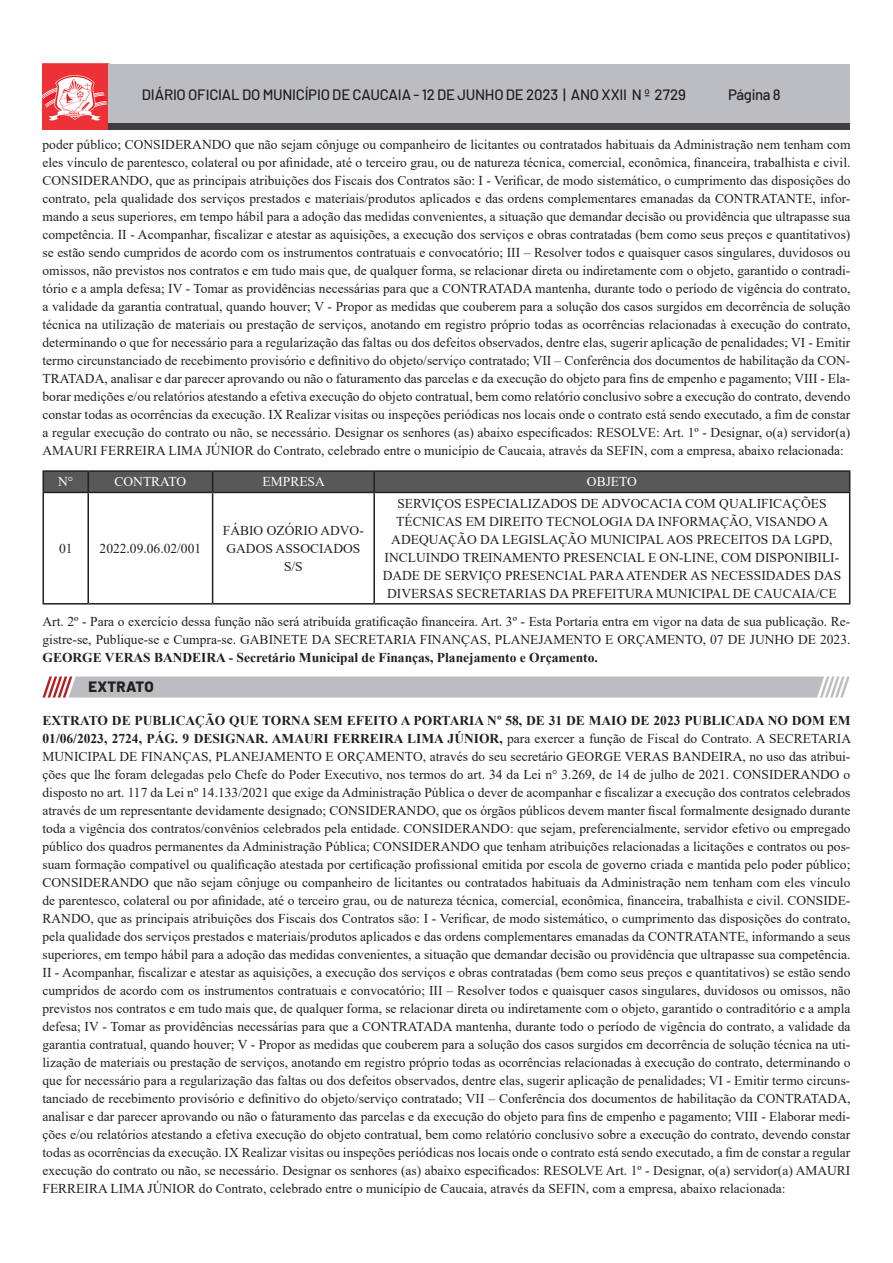
<style>
.page{position:relative;width:893px;height:1263px;background:#fff}
.page>*{position:absolute;margin:0;border:0;box-sizing:border-box;transform-origin:0 0}
.t1{font:500 15px "Barlow";letter-spacing:-.015em;color:#231f20}
.Texto_em_Label{font:800 15px "Barlow";letter-spacing:.015em;color:#231f20}
.Estilo_de_parágrafo{font:13.5px/18px "Times New Roman";color:#231f20;text-align:justify}
.Estilo_de_parágrafo-2{font:13.5px "Times New Roman";color:#fff}
.s1{font-weight:700}
</style>
<div class="page">
<img style="left:43px;top:64px;width:65px;height:65px">
<div style="left:108px;top:64px;width:742px;height:65px;background:#bcbdc0"></div>
<div style="left:108px;top:123px;width:742px;height:6px;background:#3e3e3f"></div>
<hr style="left:43px;top:470px;width:45px;height:2px;background:#231f20">
<hr style="left:88px;top:470px;width:125px;height:2px;background:#231f20">
<hr style="left:213px;top:470px;width:161px;height:2px;background:#231f20">
<hr style="left:374px;top:470px;width:476px;height:2px;background:#231f20">
<svg style="left:43px;top:471px;width:807px;height:21px;background:#535456"></svg>
<hr style="left:43px;top:492px;width:45px;height:1px;background:#231f20">
<hr style="left:43px;top:493px;width:1px;height:110px;background:#231f20">
<hr style="left:88px;top:492px;width:125px;height:1px;background:#231f20">
<hr style="left:87px;top:493px;width:2px;height:110px;background:#231f20">
<hr style="left:213px;top:492px;width:161px;height:1px;background:#231f20">
<hr style="left:212px;top:493px;width:1px;height:110px;background:#231f20">
<hr style="left:374px;top:492px;width:476px;height:1px;background:#231f20">
<hr style="left:373px;top:493px;width:2px;height:110px;background:#231f20">
<hr style="left:849px;top:493px;width:1px;height:110px;background:#231f20">
<hr style="left:43px;top:603px;width:45px;height:1px;background:#231f20">
<hr style="left:88px;top:603px;width:125px;height:1px;background:#231f20">
<hr style="left:213px;top:603px;width:161px;height:1px;background:#231f20">
<hr style="left:374px;top:603px;width:476px;height:1px;background:#231f20">
<svg style="left:42px;top:676px;width:808px;height:21px;background:#c0bec1"></svg>
<p class="t1" style="left:142px;top:83px;width:545px">DIÁRIO OFICIAL DO MUNICÍPIO DE CAUCAIA - 12 DE JUNHO DE 2023 | ANO XXII N º 2729</p>
<p class="t1" style="left:728px;top:83px;width:54px">Página 8</p>
<p class="Estilo_de_parágrafo" style="left:43px;top:135px;width:809px">poder público; CONSIDERANDO que não sejam cônjuge ou companheiro de licitantes ou contratados habituais da Administração nem tenham com eles vínculo de parentesco, colateral ou por afinidade, até o terceiro grau, ou de natureza técnica, comercial, econômica, financeira, trabalhista e civil.<br>CONSIDERANDO, que as principais atribuições dos Fiscais dos Contratos são: I - Verificar, de modo sistemático, o cumprimento das disposições do contrato, pela qualidade dos serviços prestados e materiais/produtos aplicados e das ordens complementares emanadas da CONTRATANTE, infor&shy;mando a seus superiores, em tempo hábil para a adoção das medidas convenientes, a situação que demandar decisão ou providência que ultrapasse sua competência. II - Acompanhar, fiscalizar e atestar as aquisições, a execução dos serviços e obras contratadas (bem como seus preços e quantitativos) se estão sendo cumpridos de acordo com os instrumentos contratuais e convocatório; III – Resolver todos e quaisquer casos singulares, duvidosos ou omissos, não previstos nos contratos e em tudo mais que, de qualquer forma, se relacionar direta ou indiretamente com o objeto, garantido o contradi&shy;tório e a ampla defesa; IV - Tomar as providências necessárias para que a CONTRATADA mantenha, durante todo o período de vigência do contrato, a validade da garantia contratual, quando houver; V - Propor as medidas que couberem para a solução dos casos surgidos em decorrência de solução técnica na utilização de materiais ou prestação de serviços, anotando em registro próprio todas as ocorrências relacionadas à execução do contrato, determinando o que for necessário para a regularização das faltas ou dos defeitos observados, dentre elas, sugerir aplicação de penalidades; VI - Emitir termo circunstanciado de recebimento provisório e definitivo do objeto/serviço contratado; VII – Conferência dos documentos de habilitação da CON-TRATADA, analisar e dar parecer aprovando ou não o faturamento das parcelas e da execução do objeto para fins de empenho e pagamento; VIII - Ela&shy;borar medições e/ou relatórios atestando a efetiva execução do objeto contratual, bem como relatório conclusivo sobre a execução do contrato, devendo constar todas as ocorrências da execução. IX Realizar visitas ou inspeções periódicas nos locais onde o contrato está sendo executado, a fim de constar a regular execução do contrato ou não, se necessário. Designar os senhores (as) abaixo especificados: RESOLVE: Art. 1º - Designar, o(a) servidor(a)<br>AMAURI FERREIRA LIMA JÚNIOR do Contrato, celebrado entre o município de Caucaia, através da SEFIN, com a empresa, abaixo relacionada:</p>
<p class="Estilo_de_parágrafo-2" style="left:58px;top:472px;width:17px">N°</p>
<p class="Estilo_de_parágrafo-2" style="left:115px;top:472px;width:73px">CONTRATO</p>
<p class="Estilo_de_parágrafo-2" style="left:263px;top:472px;width:64px">EMPRESA</p>
<p class="Estilo_de_parágrafo-2" style="left:587px;top:472px;width:52px">OBJETO</p>
<p class="Estilo_de_parágrafo" style="left:383px;top:494px;width:460px;text-align:center">SERVIÇOS ESPECIALIZADOS DE ADVOCACIA COM QUALIFICAÇÕES TÉCNICAS EM DIREITO TECNOLOGIA DA INFORMAÇÃO, VISANDO A ADEQUAÇÃO DA LEGISLAÇÃO MUNICIPAL AOS PRECEITOS DA LGPD, INCLUINDO TREINAMENTO PRESENCIAL E ON-LINE, COM DISPONIBILI-DADE DE SERVIÇO PRESENCIAL PARA ATENDER AS NECESSIDADES DAS DIVERSAS SECRETARIAS DA PREFEITURA MUNICIPAL DE CAUCAIA/CE</p>
<p class="Estilo_de_parágrafo" style="left:43px;top:612px;width:809px">Art. 2º - Para o exercício dessa função não será atribuída gratificação financeira. Art. 3º - Esta Portaria entra em vigor na data de sua publicação. Re&shy;gistre-se, Publique-se e Cumpra-se. GABINETE DA SECRETARIA FINANÇAS, PLANEJAMENTO E ORÇAMENTO, 07 DE JUNHO DE 2023.<br><span class="s1">GEORGE VERAS BANDEIRA - Secretário Municipal de Finanças, Planejamento e Orçamento.</span></p>
<p class="Texto_em_Label" style="left:89px;top:676px;width:67px">EXTRATO</p>
<p class="Estilo_de_parágrafo" style="left:43px;top:711px;width:810px"><span class="s1">EXTRATO DE PUBLICAÇÃO QUE TORNA SEM EFEITO A PORTARIA Nº 58, DE 31 DE MAIO DE 2023 PUBLICADA NO DOM EM 01/06/2023, 2724, PÁG. 9 DESIGNAR. AMAURI FERREIRA LIMA JÚNIOR,</span> para exercer a função de Fiscal do Contrato. A SECRETARIA MUNICIPAL DE FINANÇAS, PLANEJAMENTO E ORÇAMENTO, através do seu secretário GEORGE VERAS BANDEIRA, no uso das atribui&shy;ções que lhe foram delegadas pelo Chefe do Poder Executivo, nos termos do art. 34 da Lei n° 3.269, de 14 de julho de 2021. CONSIDERANDO o disposto no art. 117 da Lei nº 14.133/2021 que exige da Administração Pública o dever de acompanhar e fiscalizar a execução dos contratos celebrados através de um representante devidamente designado; CONSIDERANDO, que os órgãos públicos devem manter fiscal formalmente designado durante toda a vigência dos contratos/convênios celebrados pela entidade. CONSIDERANDO: que sejam, preferencialmente, servidor efetivo ou empregado público dos quadros permanentes da Administração Pública; CONSIDERANDO que tenham atribuições relacionadas a licitações e contratos ou pos&shy;suam formação compatível ou qualificação atestada por certificação profissional emitida por escola de governo criada e mantida pelo poder público; CONSIDERANDO que não sejam cônjuge ou companheiro de licitantes ou contratados habituais da Administração nem tenham com eles vínculo de parentesco, colateral ou por afinidade, até o terceiro grau, ou de natureza técnica, comercial, econômica, financeira, trabalhista e civil. CONSIDE-RANDO, que as principais atribuições dos Fiscais dos Contratos são: I - Verificar, de modo sistemático, o cumprimento das disposições do contrato, pela qualidade dos serviços prestados e materiais/produtos aplicados e das ordens complementares emanadas da CONTRATANTE, informando a seus superiores, em tempo hábil para a adoção das medidas convenientes, a situação que demandar decisão ou providência que ultrapasse sua competência.<br>II - Acompanhar, fiscalizar e atestar as aquisições, a execução dos serviços e obras contratadas (bem como seus preços e quantitativos) se estão sendo cumpridos de acordo com os instrumentos contratuais e convocatório; III – Resolver todos e quaisquer casos singulares, duvidosos ou omissos, não previstos nos contratos e em tudo mais que, de qualquer forma, se relacionar direta ou indiretamente com o objeto, garantido o contraditório e a ampla defesa; IV - Tomar as providências necessárias para que a CONTRATADA mantenha, durante todo o período de vigência do contrato, a validade da garantia contratual, quando houver; V - Propor as medidas que couberem para a solução dos casos surgidos em decorrência de solução técnica na uti&shy;lização de materiais ou prestação de serviços, anotando em registro próprio todas as ocorrências relacionadas à execução do contrato, determinando o que for necessário para a regularização das faltas ou dos defeitos observados, dentre elas, sugerir aplicação de penalidades; VI - Emitir termo circuns&shy;tanciado de recebimento provisório e definitivo do objeto/serviço contratado; VII – Conferência dos documentos de habilitação da CONTRATADA, analisar e dar parecer aprovando ou não o faturamento das parcelas e da execução do objeto para fins de empenho e pagamento; VIII - Elaborar medi&shy;ções e/ou relatórios atestando a efetiva execução do objeto contratual, bem como relatório conclusivo sobre a execução do contrato, devendo constar todas as ocorrências da execução. IX Realizar visitas ou inspeções periódicas nos locais onde o contrato está sendo executado, a fim de constar a regular execução do contrato ou não, se necessário. Designar os senhores (as) abaixo especificados: RESOLVE Art. 1º - Designar, o(a) servidor(a) AMAURI FERREIRA LIMA JÚNIOR do Contrato, celebrado entre o município de Caucaia, através da SEFIN, com a empresa, abaixo relacionada:</p>
<p class="Estilo_de_parágrafo" style="left:223px;top:521px;width:142px;text-align:center">FÁBIO OZÓRIO ADVO-<br>GADOS ASSOCIADOS<br>S/S</p>
<p class="Estilo_de_parágrafo" style="left:59px;top:539px;width:15px">01</p>
<p class="Estilo_de_parágrafo" style="left:100px;top:539px;width:103px">2022.09.06.02/001</p>
</div>
